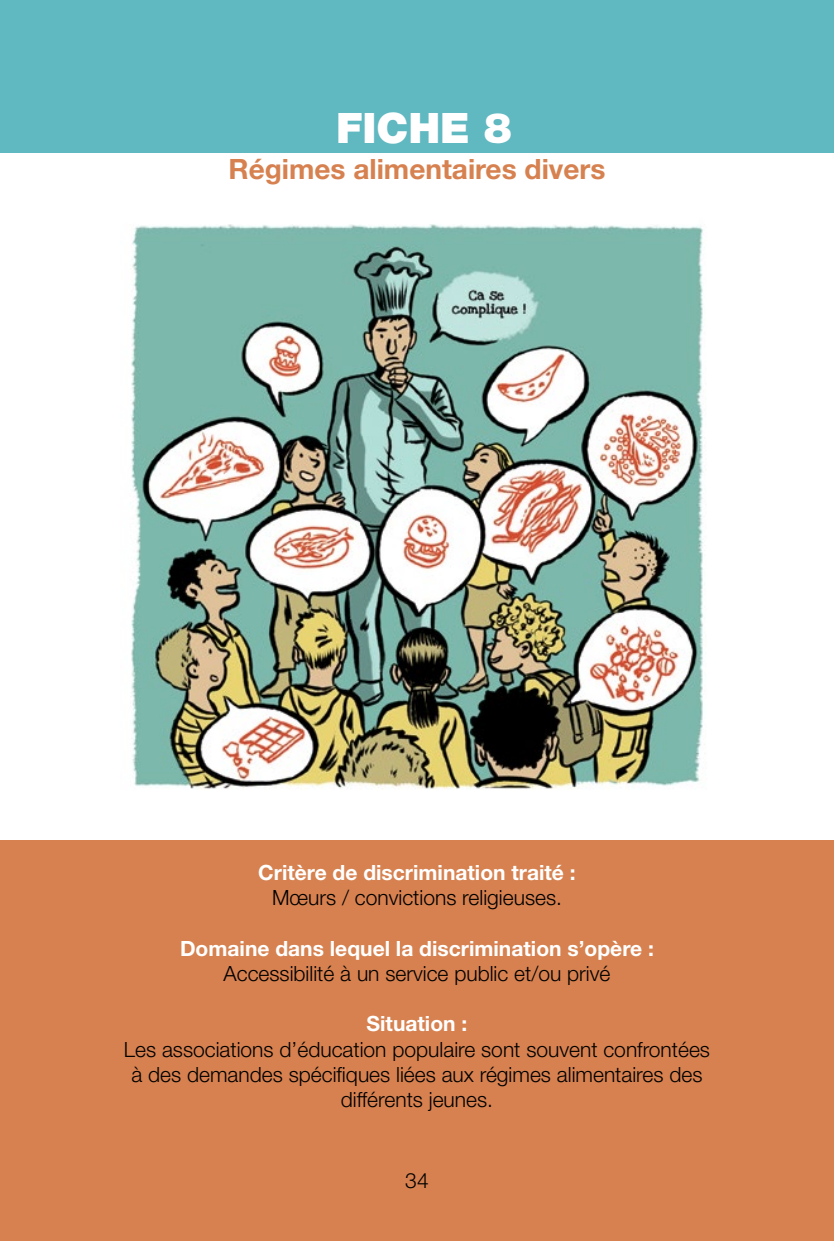
<style>
.page{position:relative;width:834px;height:1241px;background:#fff}
.page>*{position:absolute;margin:0;border:0;box-sizing:border-box;transform-origin:0 0}
.t1{font:900 42px "Helvetica Neue LT Std";color:#fff}
.t2{font:700 28px "Helvetica Neue LT Std";color:#d6814f}
.t3{font:300 21px/25.2px "Helvetica Neue LT Std";color:#000;text-align:center}
.t4{font:700 21px "Helvetica Neue LT Std";color:#fff}
</style>
<div class="page">
<div style="left:0;top:0;width:833px;height:152px;background:#60b8c1"></div>
<div style="left:0;top:840px;width:833px;height:400px;background:#d6814f"></div>
<img style="left:131px;top:224px;width:573px;height:565px">
<h1 class="t1" style="left:336px;top:103px;width:177px">FICHE 8</h1>
<h2 class="t2" style="left:228px;top:151px;width:378px">Régimes alimentaires divers</h2>
<p class="t4" style="left:258px;top:859px;width:319px">Critère de discrimination traité :</p>
<p class="t3" style="left:272px;top:884px;width:291px">Mœurs / convictions religieuses.</p>
<p class="t4" style="left:180px;top:935px;width:475px">Domaine dans lequel la discrimination s’opère :</p>
<p class="t3" style="left:223px;top:960px;width:388px">Accessibilité à un service public et/ou privé</p>
<p class="t4" style="left:366px;top:1010px;width:102px">Situation :</p>
<p class="t3" style="left:124px;top:1035px;width:587px">Les associations d’éducation populaire sont souvent confrontées à des demandes spécifiques liées aux régimes alimentaires des différents jeunes.</p>
<p class="t3" style="left:405px;top:1166px;width:25px">34</p>
</div>
